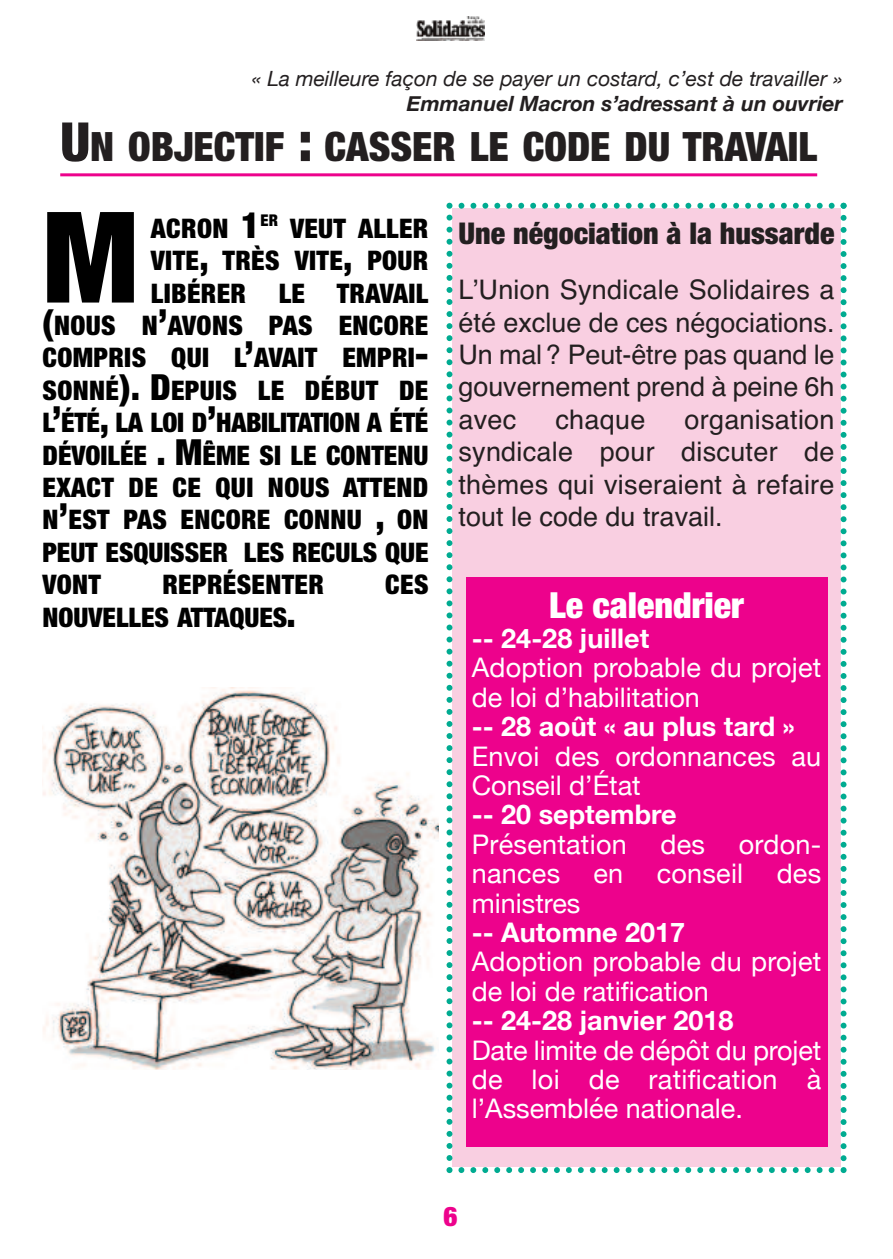
<style>
.page{position:relative;width:893px;height:1259px;background:#fff}
.page>*{position:absolute;margin:0;border:0;box-sizing:border-box;transform-origin:0 0}
.t1{font:900 condensed 126.6px "Helvetica Neue";color:#000}
.t2{font:900 condensed 40.5px "Helvetica Neue";color:#231f20}
.t3{font:900 condensed 36px "Helvetica Neue";color:#fff}
.t4{font:900 condensed 30px "Helvetica Neue";color:#231f20}
.t5{font:27px/29.4px "Helvetica Neue";letter-spacing:.005em;color:#fff}
.t6{font:900 condensed 27px "Helvetica Neue";letter-spacing:.015em;color:#000}
.t7{font:27px/32.4px "Helvetica";color:#231f20;text-align:justify}
.t8{font:700 27px "Helvetica Neue";color:#fff}
.t9{font:900 condensed 27px "Helvetica Neue";letter-spacing:-.01em;color:#000}
.t10{font:900 condensed 27px "Helvetica Neue";letter-spacing:-.005em;color:#000}
.t11{font:900 condensed 27px "Helvetica Neue";color:#ed028c}
.t12{font:italic 21px "Helvetica Neue";color:#231f20}
.t13{font:italic 700 21px "Helvetica Neue";color:#231f20}
.s1{font-size:54px}
.s2{font-size:36px}
</style>
<div class="page">
<img style="left:416px;top:17px;width:69px;height:24px">
<hr style="left:60px;top:173px;width:757px;height:3px;background:#ed028c">
<svg style="left:446px;top:203px;width:401px;height:970px;background:#f1cfdf"></svg>
<img style="left:43px;top:687px;width:396px;height:382px">
<div style="left:466px;top:577px;width:361px;height:569px;background:#ed028c"></div>
<p class="t12" style="left:252px;top:66px;width:592px">« La meilleure façon de se payer un costard, c’est de travailler »</p>
<p class="t13" style="left:407px;top:91px;width:437px">Emmanuel Macron s’adressant à un ouvrier</p>
<h2 class="t2" style="left:60px;top:113px;width:758px"><span class="s1">U</span>N OBJECTIF <span class="s1">:</span> CASSER LE CODE DU TRAVAIL</h2>
<h1 class="t1" style="left:43px;top:153px;width:98px">M</h1>
<p class="t6" style="left:151px;top:206px;width:279px">ACRON <span class="s2">1</span><sup>ER</sup> VEUT ALLER</p>
<p class="t6" style="left:151px;top:238px;width:279px">VITE<span class="s2">,</span> TRÈS VITE<span class="s2">,</span> POUR</p>
<p class="t6" style="left:151px;top:271px;width:279px">LIBÉRER LE TRAVAIL</p>
<p class="t6" style="left:43px;top:303px;width:387px"><span class="s2">(</span>NOUS N<span class="s2">’</span>AVONS PAS ENCORE</p>
<p class="t6" style="left:43px;top:335px;width:387px">COMPRIS QUI L<span class="s2">’</span>AVAIT EMPRI<span class="s2">-</span></p>
<p class="t6" style="left:43px;top:368px;width:387px">SONNÉ<span class="s2">). D</span>EPUIS LE DÉBUT DE</p>
<p class="t9" style="left:43px;top:400px;width:387px">L<span class="s2">’</span>ÉTÉ<span class="s2">,</span> LA LOI D<span class="s2">’</span>HABILITATION A ÉTÉ</p>
<p class="t6" style="left:43px;top:433px;width:387px">DÉVOILÉE <span class="s2">. M</span>ÊME SI LE CONTENU</p>
<p class="t6" style="left:43px;top:465px;width:387px">EXACT DE CE QUI NOUS ATTEND</p>
<p class="t6" style="left:43px;top:497px;width:387px">N<span class="s2">’</span>EST PAS ENCORE CONNU <span class="s2">,</span> ON</p>
<p class="t10" style="left:43px;top:530px;width:387px">PEUT ESQUISSER LES RECULS QUE</p>
<p class="t6" style="left:43px;top:562px;width:60px">VONT</p>
<p class="t6" style="left:162px;top:562px;width:163px">REPRÉSENTER</p>
<p class="t6" style="left:385px;top:562px;width:45px">CES</p>
<p class="t6" style="left:43px;top:595px;width:255px">NOUVELLES ATTAQUES<span class="s2">.</span></p>
<p class="t4" style="left:459px;top:208px;width:377px">Une négociation à la hussarde</p>
<p class="t7" style="left:458px;top:274px;width:378px">L’Union Syndicale Solidaires a été exclue de ces négociations.<br>Un mal? Peut-être pas quand le gouvernement prend à peine 6h avec</p>
<p class="t7" style="left:555px;top:403px;width:91px">chaque</p>
<p class="t7" style="left:458px;top:403px;width:378px;text-indent:226px">organisation syndicale pour discuter de thèmes qui viseraient à refaire tout le code du travail.</p>
<h3 class="t3" style="left:549px;top:576px;width:196px">Le calendrier</h3>
<p class="t8" style="left:472px;top:621px;width:179px">-- 24-28 juillet</p>
<p class="t5" style="left:472px;top:652px;width:351px">Adoption probable du projet de loi d’habilitation</p>
<p class="t8" style="left:472px;top:710px;width:325px">-- 28 août « au plus tard »</p>
<p class="t5" style="left:472px;top:741px;width:351px">Envoi des ordonnances au<br>Conseil d’État</p>
<p class="t8" style="left:472px;top:798px;width:206px">-- 20 septembre</p>
<p class="t5" style="left:472px;top:829px;width:156px">Présentation</p>
<p class="t5" style="left:660px;top:829px;width:46px">des</p>
<p class="t5" style="left:472px;top:829px;width:351px;text-align:justify;text-indent:267px">ordon&shy;nances en conseil des ministres</p>
<p class="t8" style="left:472px;top:915px;width:215px">-- Automne 2017</p>
<p class="t5" style="left:472px;top:946px;width:351px">Adoption probable du projet de loi de ratification</p>
<p class="t8" style="left:472px;top:1004px;width:263px">-- 24-28 janvier 2018</p>
<p class="t5" style="left:472px;top:1035px;width:351px;text-align:justify">Date limite de dépôt du projet de loi de ratification à l’Assemblée nationale.</p>
<p class="t11" style="left:443px;top:1193px;width:16px">6</p>
</div>
